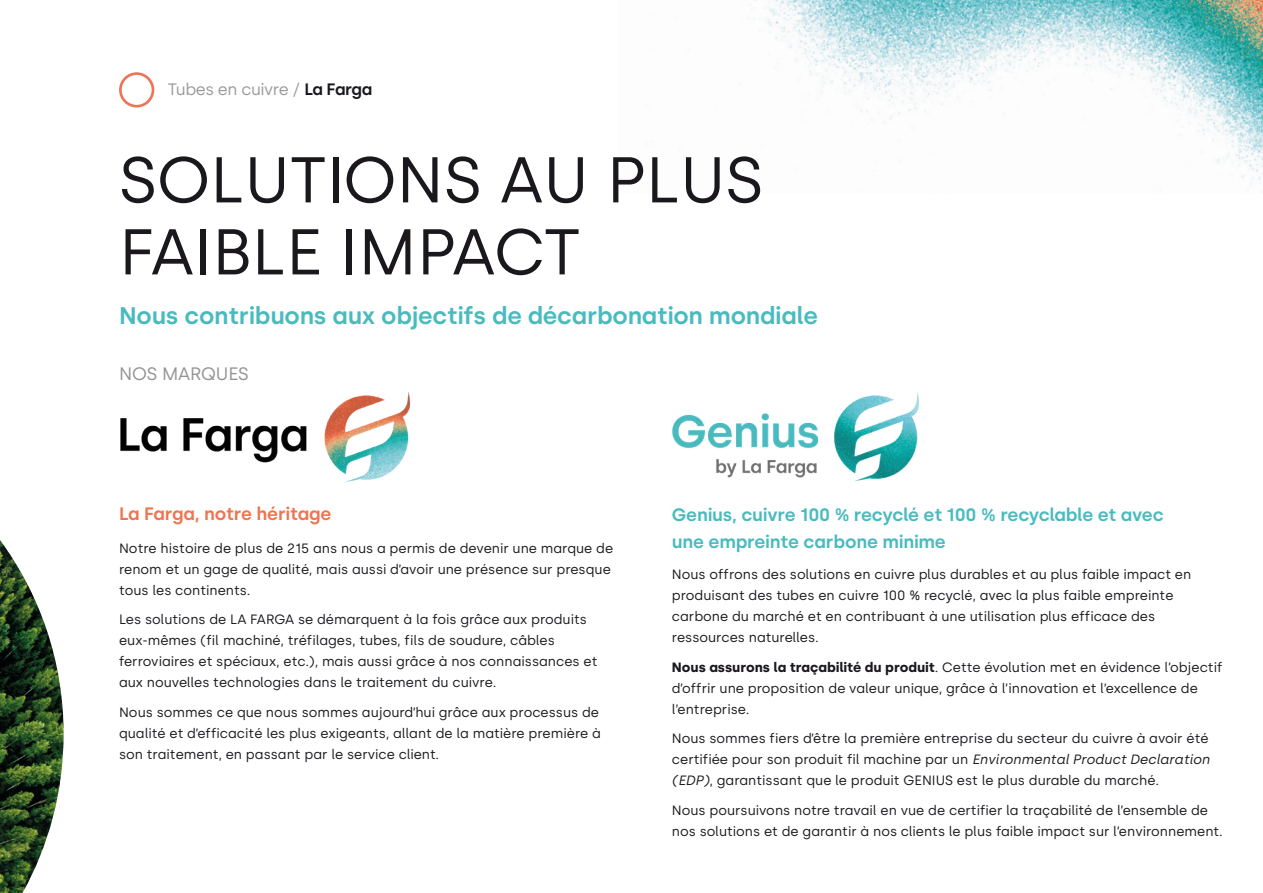
<style>
.page{position:relative;width:1263px;height:893px;background:#fff}
.page>*{position:absolute;margin:0;border:0;box-sizing:border-box;transform-origin:0 0}
.t1{font:64.5px/72px "Silka";color:#1a181c}
.Subtítol{font:600 24px "Silka";letter-spacing:-.01em;color:#49bbbf}
.Subtítol-2{font:600 18px/27px "Silka";letter-spacing:-.01em;color:#49bbbf}
.Subtítol-3{font:600 18px "Silka";letter-spacing:-.01em;color:#ed7550}
.Subtítol-4{font:18px "Silka";letter-spacing:-.01em;color:#929395}
.t2{font:16.5px "Silka";letter-spacing:-.025em;color:#9a9a9a}
.t3{font:13.5px/21px "Silka";color:#1a181c}
.s1{font-weight:600;color:#1a181c}
.s2{font-weight:700}
.s3{font-style:italic}
</style>
<div class="page">
<img style="left:748px;top:0;width:515px;height:193px">
<img style="left:0;top:540px;width:64px;height:353px">
<svg style="left:119px;top:72px;width:35px;height:36px"></svg>
<img style="left:672px;top:392px;width:247px;height:90px">
<img style="left:120px;top:392px;width:291px;height:90px">
<p class="t2" style="left:168px;top:79px;width:206px">Tubes en cuivre / <span class="s1">La Farga</span></p>
<p class="t1" style="left:119px;top:144px;width:646px">SOLUTIONS AU PLUS<br>FAIBLE IMPACT</p>
<p class="Subtítol" style="left:119px;top:301px;width:700px">Nous contribuons aux objectifs de décarbonation mondiale</p>
<p class="Subtítol-4" style="left:119px;top:363px;width:131px">NOS MARQUES</p>
<p class="Subtítol-3" style="left:119px;top:503px;width:214px">La Farga, notre héritage</p>
<p class="Subtítol-2" style="left:672px;top:501px;width:493px">Genius, cuivre 100 % recyclé et 100 % recyclable et avec une empreinte carbone minime</p>
<p class="t3" style="left:119px;top:538px;width:496px">Notre histoire de plus de 215 ans nous a permis de devenir une marque de renom et un gage de qualité, mais aussi d’avoir une présence sur presque tous les continents.</p>
<p class="t3" style="left:119px;top:609px;width:480px">Les solutions de LA FARGA se démarquent à la fois grâce aux produits eux-mêmes (fil machiné, tréfilages, tubes, fils de soudure, câbles ferroviaires et spéciaux, etc.), mais aussi grâce à nos connaissances et aux nouvelles technologies dans le traitement du cuivre.</p>
<p class="t3" style="left:119px;top:702px;width:483px">Nous sommes ce que nous sommes aujourd’hui grâce aux processus de qualité et d’efficacité les plus exigeants, allant de la matière première à son traitement, en passant par le service client.</p>
<p class="t3" style="left:672px;top:564px;width:521px">Nous offrons des solutions en cuivre plus durables et au plus faible impact en produisant des tubes en cuivre 100 % recyclé, avec la plus faible empreinte carbone du marché et en contribuant à une utilisation plus efficace des ressources naturelles.</p>
<p class="t3" style="left:672px;top:656px;width:552px"><span class="s2">Nous assurons la traçabilité du produit</span>. Cette évolution met en évidence l’objectif d’offrir une proposition de valeur unique, grâce à l’innovation et l’excellence de l’entreprise.</p>
<p class="t3" style="left:672px;top:728px;width:539px;text-align:justify">Nous sommes fiers d’être la première entreprise du secteur du cuivre à avoir été certifiée pour son produit fil machine par un <span class="s3">Environmental Product Declaration (EDP)</span>, garantissant que le produit GENIUS est le plus durable du marché.</p>
<p class="t3" style="left:672px;top:799px;width:552px">Nous poursuivons notre travail en vue de certifier la traçabilité de l’ensemble de nos solutions et de garantir à nos clients le plus faible impact sur l’environnement.</p>
</div>
